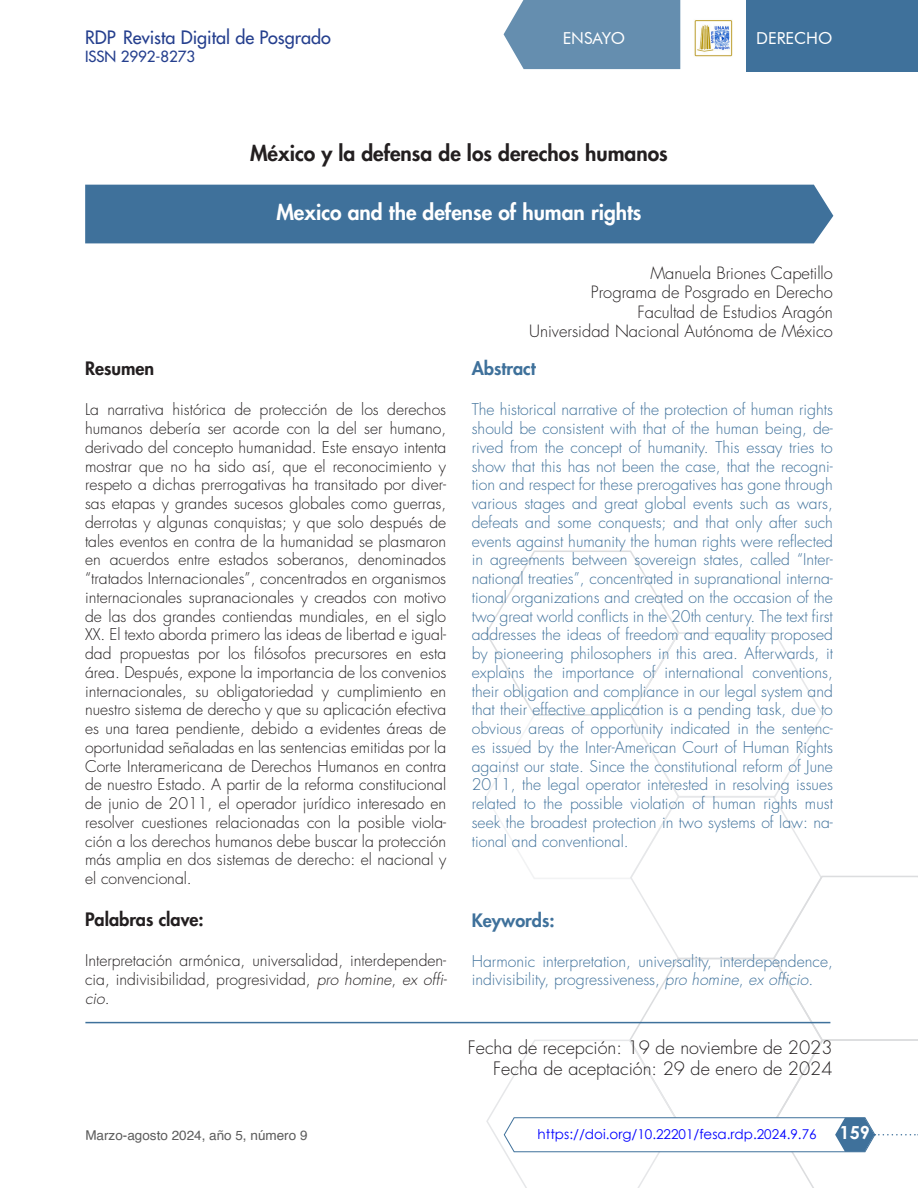
<style>
.page{position:relative;width:918px;height:1188px;background:#fff}
.page>*{position:absolute;margin:0;border:0;box-sizing:border-box;transform-origin:0 0}
.T1_RESUMEN{font:800 21px "Futura Std";color:#231f20}
.T2_RESUMEN{font:800 21px "Futura Std";color:#fff}
.Fecha_Resumen{font:300 18px/21.6px "Futura Std";color:#231f20;text-align:right}
.t1{font:500 18px "Futura Std";color:#253f8e}
.T3_Resumen_Abstract{font:800 18px "Futura Std";color:#231f20}
.T3_Resumen_Abstract-2{font:800 18px "Futura Std";color:#3f719b}
.t2{font:700 18px "Century Gothic";color:#fff}
.Autores_Resumen{font:300 16.5px/19.5px "Futura Std";color:#231f20;text-align:right}
.t3{font:16.5px "Futura BT";color:#fff}
.cpo_texto_1er_parraf{font:300 15.75px/18.8px "Futura Std";color:#231f20;text-align:justify}
.cpo_texto_1er_parraf-2{font:300 15.75px/18.8px "Futura Std";color:#3f719b;text-align:justify}
.t4{font:500 15px "Futura Std";color:#253f8e}
.t5{font:13.5px "Century Gothic";color:#00f}
.t6{font:13.5px "Helvetica";color:#5c5c5c}
.s1{font-style:italic}
</style>
<div class="page">
<div style="left:504px;top:0;width:176px;height:69px;background:#658eaf"></div>
<div style="left:746px;top:0;width:172px;height:71px;background:#3f719b"></div>
<img style="left:694px;top:20px;width:38px;height:37px">
<hr style="left:85px;top:1022px;width:745px;height:1px;background:#3f719b">
<div style="left:85px;top:185px;width:748px;height:58px;background:#3f719b"></div>
<svg style="left:484px;top:550px;width:434px;height:638px"></svg>
<p class="t1" style="left:85px;top:26px;width:247px">RDP Revista Digital de Posgrado</p>
<p class="t3" style="left:563px;top:28px;width:64px">ENSAYO</p>
<p class="t3" style="left:756px;top:28px;width:78px">DERECHO</p>
<p class="t4" style="left:85px;top:47px;width:112px">ISSN 2992-8273</p>
<p class="T1_RESUMEN" style="left:250px;top:140px;width:419px">México y la defensa de los derechos humanos</p>
<p class="T2_RESUMEN" style="left:276px;top:199px;width:367px">Mexico and the defense of human rights</p>
<p class="Autores_Resumen" style="left:529px;top:263px;width:305px">Manuela Briones Capetillo<br>Programa de Posgrado en Derecho<br>Facultad de Estudios Aragón<br>Universidad Nacional Autónoma de México</p>
<p class="T3_Resumen_Abstract" style="left:85px;top:357px;width:71px">Resumen</p>
<p class="cpo_texto_1er_parraf" style="left:85px;top:401px;width:363px">La narrativa histórica de protección de los derechos humanos debería ser acorde con la del ser humano, derivado del concepto humanidad. Este ensayo intenta mostrar que no ha sido así, que el reconocimiento y respeto a dichas prerrogativas ha transitado por diver&shy;sas etapas y grandes sucesos globales como guerras, derrotas y algunas conquistas; y que solo después de tales eventos en contra de la humanidad se plasmaron en acuerdos entre estados soberanos, denominados “tratados Internacionales”, concentrados en organismos internacionales supranacionales y creados con motivo de las dos grandes contiendas mundiales, en el siglo XX. El texto aborda primero las ideas de libertad e igual&shy;dad propuestas por los filósofos precursores en esta área. Después, expone la importancia de los convenios internacionales, su obligatoriedad y cumplimiento en nuestro sistema de derecho y que su aplicación efectiva es una tarea pendiente, debido a evidentes áreas de oportunidad señaladas en las sentencias emitidas por la Corte Interamericana de Derechos Humanos en contra de nuestro Estado. A partir de la reforma constitucional de junio de 2011, el operador jurídico interesado en resolver cuestiones relacionadas con la posible viola&shy;ción a los derechos humanos debe buscar la protección más amplia en dos sistemas de derecho: el nacional y el convencional.</p>
<p class="T3_Resumen_Abstract" style="left:85px;top:908px;width:120px">Palabras clave:</p>
<p class="cpo_texto_1er_parraf" style="left:85px;top:952px;width:364px">Interpretación armónica, universalidad, interdependen&shy;cia, indivisibilidad, progresividad, <span class="s1">pro homine</span>, <span class="s1">ex offi&shy;cio</span>.</p>
<p class="T3_Resumen_Abstract-2" style="left:472px;top:357px;width:65px">Abstract</p>
<p class="cpo_texto_1er_parraf-2" style="left:472px;top:401px;width:363px">The historical narrative of the protection of human rights should be consistent with that of the human being, de&shy;rived from the concept of humanity. This essay tries to show that this has not been the case, that the recogni&shy;tion and respect for these prerogatives has gone through various stages and great global events such as wars, defeats and some conquests; and that only after such events against humanity the human rights were reflected in agreements between sovereign states, called “Inter&shy;national treaties”, concentrated in supranational interna&shy;tional organizations and created on the occasion of the two great world conflicts in the 20th century. The text first addresses the ideas of freedom and equality proposed by pioneering philosophers in this area. Afterwards, it explains the importance of international conventions, their obligation and compliance in our legal system and that their effective application is a pending task, due to obvious areas of opportunity indicated in the sentenc&shy;es issued by the Inter-American Court of Human Rights against our state. Since the constitutional reform of June 2011, the legal operator interested in resolving issues related to the possible violation of human rights must seek the broadest protection in two systems of law: na&shy;tional and conventional.</p>
<p class="T3_Resumen_Abstract-2" style="left:472px;top:909px;width:84px">Keywords:</p>
<p class="cpo_texto_1er_parraf-2" style="left:472px;top:952px;width:363px">Harmonic interpretation, universality, interdependence, indivisibility, progressiveness, <span class="s1">pro homine</span>, <span class="s1">ex officio</span>.</p>
<p class="Fecha_Resumen" style="left:468px;top:1037px;width:366px">Fecha de recepción: 19 de noviembre de 2023<br>Fecha de aceptación: 29 de enero de 2024</p>
<p class="t6" style="left:85px;top:1124px;width:224px">Marzo-agosto 2024, año 5, número 9</p>
<p class="t5" style="left:538px;top:1125px;width:281px">https://doi.org/10.22201/fesa.rdp.2024.9.76</p>
<p class="t2" style="left:840px;top:1119px;width:32px">159</p>
</div>
